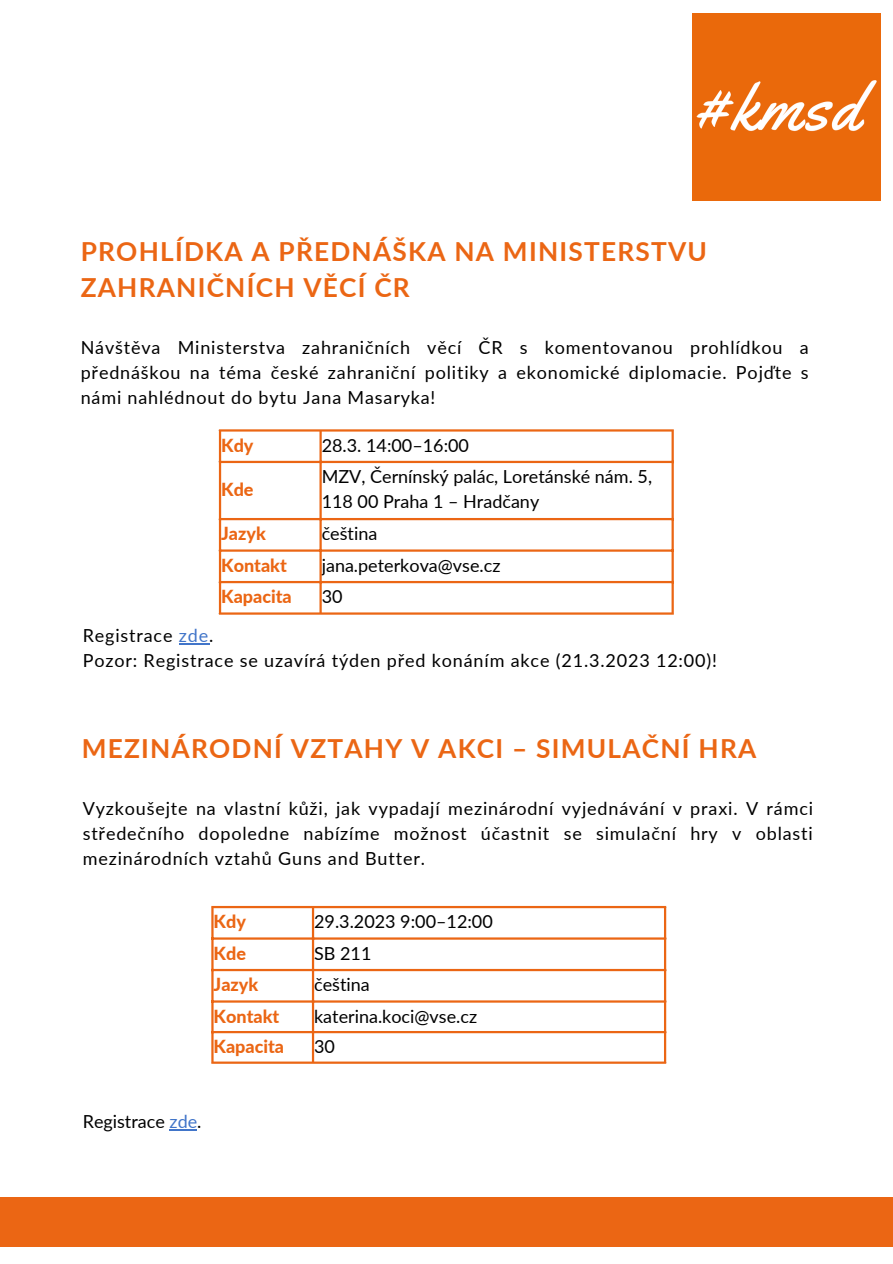
<style>
.page{position:relative;width:893px;height:1264px;background:#fff}
.page>*{position:absolute;margin:0;border:0;box-sizing:border-box;transform-origin:0 0}
.t1{font:700 26.25px/36px "Lato";letter-spacing:.045em;color:#eb6614}
.t2{font:18px/24.8px "Lato";letter-spacing:.045em;color:#000;text-align:justify}
.t3{font:18px/24.8px "Lato";color:#000}
.t4{font:800 18px "Lato";color:#eb6614}
.s1{color:#4175c9}
</style>
<div class="page">
<div style="left:0;top:1197px;width:892px;height:49px;background:#eb6614"></div>
<img style="left:692px;top:13px;width:188px;height:188px">
<hr style="left:179px;top:643px;width:30px;height:1px;background:#4175c9">
<svg style="left:170px;top:1129px;width:27px;height:1px"></svg>
<hr style="left:219px;top:431px;width:2px;height:181px;background:#eb6614">
<hr style="left:319px;top:431px;width:3px;height:181px;background:#eb6614">
<hr style="left:671px;top:431px;width:2px;height:181px;background:#eb6614">
<hr style="left:219px;top:429px;width:454px;height:2px;background:#eb6614">
<hr style="left:219px;top:461px;width:454px;height:2px;background:#eb6614">
<hr style="left:219px;top:518px;width:454px;height:2px;background:#eb6614">
<hr style="left:219px;top:549px;width:454px;height:2px;background:#eb6614">
<hr style="left:219px;top:581px;width:454px;height:2px;background:#eb6614">
<hr style="left:219px;top:612px;width:454px;height:2px;background:#eb6614">
<hr style="left:211px;top:908px;width:2px;height:153px;background:#eb6614">
<hr style="left:312px;top:908px;width:2px;height:153px;background:#eb6614">
<hr style="left:664px;top:908px;width:2px;height:153px;background:#eb6614">
<hr style="left:211px;top:905px;width:455px;height:3px;background:#eb6614">
<hr style="left:211px;top:937px;width:455px;height:2px;background:#eb6614">
<hr style="left:211px;top:968px;width:455px;height:3px;background:#eb6614">
<hr style="left:211px;top:1000px;width:455px;height:2px;background:#eb6614">
<hr style="left:211px;top:1030px;width:455px;height:3px;background:#eb6614">
<hr style="left:211px;top:1061px;width:455px;height:2px;background:#eb6614">
<h1 class="t1" style="left:81px;top:233px;width:627px">PROHLÍDKA A PŘEDNÁŠKA NA MINISTERSTVU<br>ZAHRANIČNÍCH VĚCÍ ČR</h1>
<p class="t2" style="left:81px;top:335px;width:729px">Návštěva Ministerstva zahraničních věcí ČR s komentovanou prohlídkou a přednáškou na téma české zahraniční politiky a ekonomické diplomacie. Pojďte s námi nahlédnout do bytu Jana Masaryka!</p>
<p class="t4" style="left:221px;top:434px;width:34px">Kdy</p>
<p class="t2" style="left:322px;top:432px;width:149px">28.3. 14:00–16:00</p>
<p class="t4" style="left:221px;top:478px;width:34px">Kde</p>
<p class="t3" style="left:322px;top:464px;width:332px">MZV, Černínský palác, Loretánské nám. 5,<br>118 00 Praha 1 – Hradčany</p>
<p class="t4" style="left:221px;top:522px;width:46px">Jazyk</p>
<p class="t3" style="left:322px;top:521px;width:57px">čeština</p>
<p class="t4" style="left:221px;top:554px;width:67px">Kontakt</p>
<p class="t3" style="left:322px;top:552px;width:180px">jana.peterkova@vse.cz</p>
<p class="t4" style="left:221px;top:585px;width:72px">Kapacita</p>
<p class="t2" style="left:322px;top:584px;width:22px">30</p>
<p class="t2" style="left:83px;top:622px;width:635px">Registrace <span class="s1">zde</span>.<br>Pozor: Registrace se uzavírá týden před konáním akce (21.3.2023 12:00)!</p>
<h1 class="t1" style="left:82px;top:730px;width:676px">MEZINÁRODNÍ VZTAHY V AKCI – SIMULAČNÍ HRA</h1>
<p class="t2" style="left:83px;top:796px;width:731px">Vyzkoušejte na vlastní kůži, jak vypadají mezinárodní vyjednávání v praxi. V rámci středečního dopoledne nabízíme možnost účastnit se simulační hry v oblasti mezinárodních vztahů Guns and Butter.</p>
<p class="t4" style="left:213px;top:910px;width:34px">Kdy</p>
<p class="t3" style="left:314px;top:909px;width:180px">29.3.2023 9:00–12:00</p>
<p class="t4" style="left:213px;top:942px;width:34px">Kde</p>
<p class="t2" style="left:314px;top:940px;width:59px">SB 211</p>
<p class="t4" style="left:213px;top:973px;width:46px">Jazyk</p>
<p class="t3" style="left:314px;top:972px;width:57px">čeština</p>
<p class="t4" style="left:213px;top:1005px;width:67px">Kontakt</p>
<p class="t3" style="left:314px;top:1003px;width:164px">katerina.koci@vse.cz</p>
<p class="t4" style="left:213px;top:1035px;width:72px">Kapacita</p>
<p class="t2" style="left:314px;top:1034px;width:22px">30</p>
<p class="t3" style="left:83px;top:1108px;width:120px">Registrace <span class="s1">zde</span>.</p>
</div>
